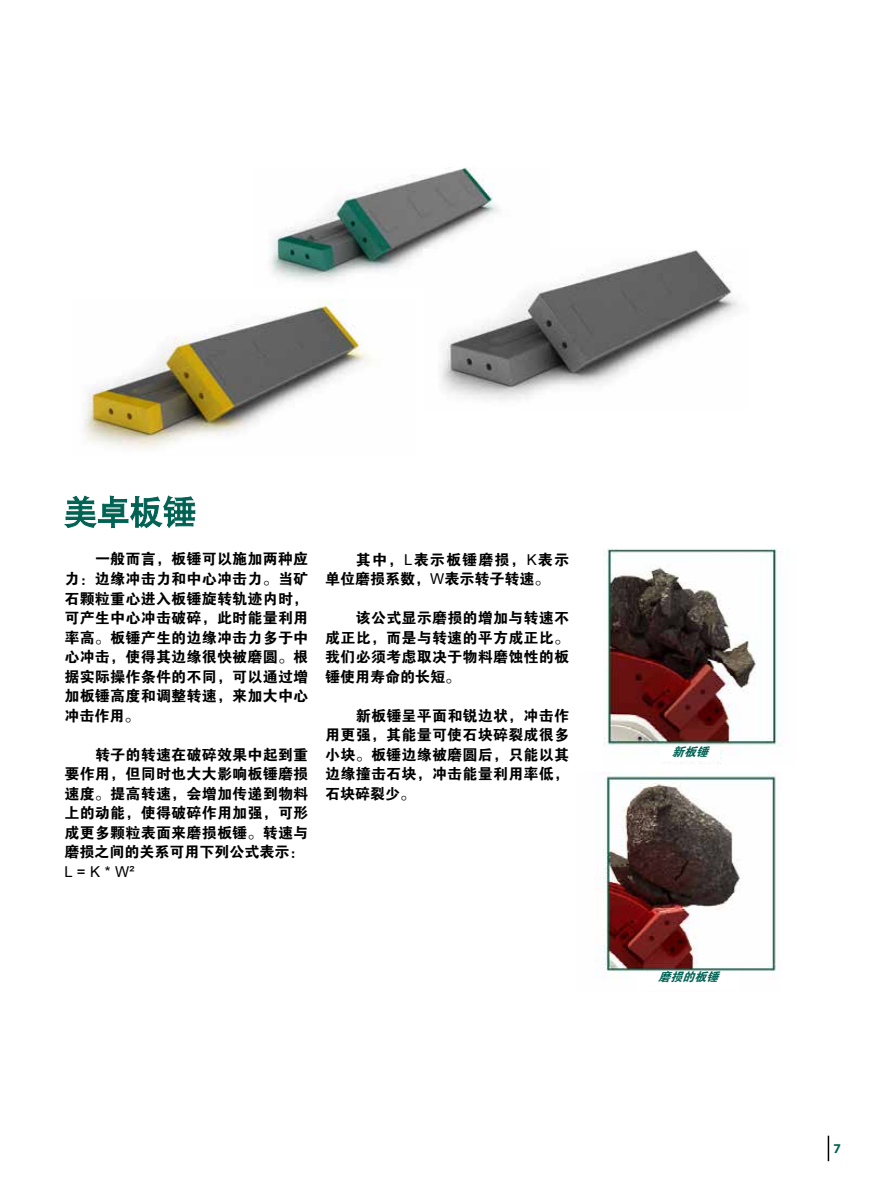
<style>
.page{position:relative;width:893px;height:1191px;background:#fff}
.page>*{position:absolute;margin:0;border:0;box-sizing:border-box;transform-origin:0 0}
.t1{font:15px/19.5px "FZDHTJW GB1 0";letter-spacing:.015em;color:#000;text-align:justify}
.t2{font:15px "Arial";color:#000}
.t3{font:700 13.5px "Myriad Pro";color:#006253}
.t4{font:italic 12px "FZDHTJW GB1 0";color:#006253}
.s1{font-family:"Arial"}
</style>
<div class="page">
<svg style="left:828px;top:1135px;width:1px;height:26px"></svg>
<svg style="left:64px;top:495px;width:132px;height:34px"></svg>
<img style="left:597px;top:772px;width:180px;height:203px">
<img style="left:603px;top:549px;width:179px;height:215px">
<img style="left:269px;top:168px;width:230px;height:114px">
<img style="left:423px;top:249px;width:316px;height:151px">
<img style="left:84px;top:300px;width:287px;height:149px">
<div style="left:660px;top:747px;width:59px;height:13px;background:#fff"></div>
<div style="left:636px;top:972px;width:104px;height:17px;background:#fff"></div>
<p class="t1" style="left:64px;top:550px;width:245px;text-indent:31px">一般而言，板锤可以施加两种应力：边缘冲击力和中心冲击力。当矿石颗粒重心进入板锤旋转轨迹内时，可产生中心冲击破碎，此时能量利用率高。板锤产生的边缘冲击力多于中心冲击，使得其边缘很快被磨圆。根据实际操作条件的不同，可以通过增加板锤高度和调整转速，来加大中心冲击作用。</p>
<p class="t1" style="left:64px;top:745px;width:245px;text-indent:31px">转子的转速在破碎效果中起到重要作用，但同时也大大影响板锤磨损速度。提高转速，会增加传递到物料上的动能，使得破碎作用加强，可形成更多颗粒表面来磨损板锤。转速与磨损之间的关系可用下列公式表示：</p>
<p class="t2" style="left:64px;top:861px;width:71px">L = K * W²</p>
<p class="t1" style="left:325px;top:550px;width:245px;text-indent:31px">其中，<span class="s1">L</span>表示板锤磨损，<span class="s1">K</span>表示单位磨损系数，<span class="s1">W</span>表示转子转速。</p>
<p class="t1" style="left:325px;top:608px;width:245px;text-indent:31px">该公式显示磨损的增加与转速不成正比，而是与转速的平方成正比。我们必须考虑取决于物料磨蚀性的板锤使用寿命的长短。</p>
<p class="t1" style="left:325px;top:706px;width:245px;text-indent:31px">新板锤呈平面和锐边状，冲击作用更强，其能量可使石块碎裂成很多小块。板锤边缘被磨圆后，只能以其边缘撞击石块，冲击能量利用率低，石块碎裂少。</p>
<p class="t4" style="left:672px;top:745px;width:43px">新板锤</p>
<p class="t4" style="left:658px;top:970px;width:67px">磨损的板锤</p>
<p class="t3" style="left:833px;top:1139px;width:9px">7</p>
</div>
